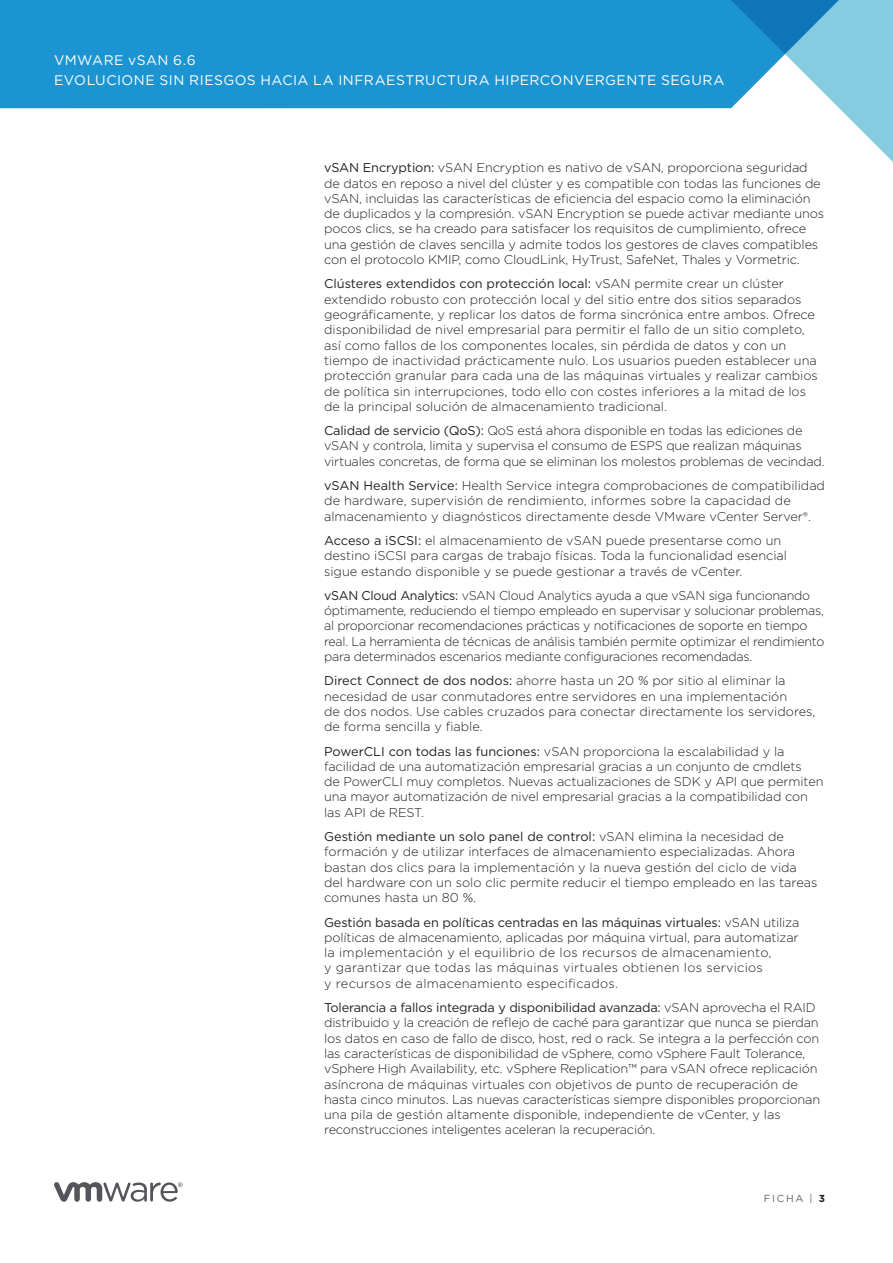
<style>
.page{position:relative;width:893px;height:1263px;background:#fff}
.page>*{position:absolute;margin:0;border:0;box-sizing:border-box;transform-origin:0 0}
.FOLIO-WHITE{font:13.8px "Gotham";letter-spacing:.035em;color:#fff}
._3a__BODY_TEXT{font:300 12.75px/15.3px "Gotham";letter-spacing:-.01em;color:#231f20}
._3a__BODY_TEXT-2{font:300 12.75px/15.3px "Gotham";letter-spacing:.02em;color:#231f20}
.FOLIO-BOTTOM-GRAY{font:10.2px "Gotham";letter-spacing:.18em;color:#636265}
.s1{font-weight:400}
.s2{font-weight:700;color:#231f20}
</style>
<div class="page">
<svg style="left:54px;top:1182px;width:129px;height:20px"></svg>
<div style="left:0;top:0;width:718px;height:108px;background:#1c94d2"></div>
<svg style="left:718px;top:0;width:175px;height:162px"></svg>
<p class="FOLIO-WHITE" style="left:54px;top:52px;width:143px">VMWARE vSAN 6.6</p>
<p class="FOLIO-WHITE" style="left:54px;top:71px;width:672px">EVOLUCIONE SIN RIESGOS HACIA LA INFRAESTRUCTURA HIPERCONVERGENTE SEGURA</p>
<p class="_3a__BODY_TEXT" style="left:324px;top:160px;width:502px"><span class="s1">vSAN Encryption:</span> vSAN Encryption es nativo de vSAN, proporciona seguridad de datos en reposo a nivel del clúster y es compatible con todas las funciones de vSAN, incluidas las características de eficiencia del espacio como la eliminación de duplicados y la compresión. vSAN Encryption se puede activar mediante unos pocos clics, se ha creado para satisfacer los requisitos de cumplimiento, ofrece una gestión de claves sencilla y admite todos los gestores de claves compatibles con el protocolo KMIP, como CloudLink, HyTrust, SafeNet, Thales y Vormetric.</p>
<p class="_3a__BODY_TEXT" style="left:324px;top:276px;width:495px"><span class="s1">Clústeres extendidos con protección local:</span> vSAN permite crear un clúster extendido robusto con protección local y del sitio entre dos sitios separados geográficamente, y replicar los datos de forma sincrónica entre ambos. Ofrece disponibilidad de nivel empresarial para permitir el fallo de un sitio completo, así como fallos de los componentes locales, sin pérdida de datos y con un tiempo de inactividad prácticamente nulo. Los usuarios pueden establecer una protección granular para cada una de las máquinas virtuales y realizar cambios de política sin interrupciones, todo ello con costes inferiores a la mitad de los de la principal solución de almacenamiento tradicional.</p>
<p class="_3a__BODY_TEXT" style="left:324px;top:423px;width:502px"><span class="s1">Calidad de servicio (QoS):</span> QoS está ahora disponible en todas las ediciones de vSAN y controla, limita y supervisa el consumo de ESPS que realizan máquinas virtuales concretas, de forma que se eliminan los molestos problemas de vecindad.</p>
<p class="_3a__BODY_TEXT" style="left:324px;top:477px;width:502px"><span class="s1">vSAN Health Service:</span> Health Service integra comprobaciones de compatibilidad de hardware, supervisión de rendimiento, informes sobre la capacidad de almacenamiento y diagnósticos directamente desde VMware vCenter Server®.</p>
<p class="_3a__BODY_TEXT" style="left:324px;top:532px;width:464px"><span class="s1">Acceso a iSCSI:</span> el almacenamiento de vSAN puede presentarse como un destino iSCSI para cargas de trabajo físicas. Toda la funcionalidad esencial sigue estando disponible y se puede gestionar a través de vCenter.</p>
<p class="_3a__BODY_TEXT" style="left:324px;top:587px;width:502px"><span class="s1">vSAN Cloud Analytics:</span> vSAN Cloud Analytics ayuda a que vSAN siga funcionando óptimamente, reduciendo el tiempo empleado en supervisar y solucionar problemas, al proporcionar recomendaciones prácticas y notificaciones de soporte en tiempo real. La herramienta de técnicas de análisis también permite optimizar el rendimiento para determinados escenarios mediante configuraciones recomendadas.</p>
<p class="_3a__BODY_TEXT" style="left:324px;top:673px;width:493px"><span class="s1">Direct Connect de dos nodos:</span> ahorre hasta un 20 % por sitio al eliminar la necesidad de usar conmutadores entre servidores en una implementación<br>de dos nodos. Use cables cruzados para conectar directamente los servidores, de forma sencilla y fiable.</p>
<p class="_3a__BODY_TEXT" style="left:324px;top:743px;width:501px"><span class="s1">PowerCLI con todas las funciones:</span> vSAN proporciona la escalabilidad y la facilidad de una automatización empresarial gracias a un conjunto de cmdlets<br>de PowerCLI muy completos. Nuevas actualizaciones de SDK y API que permiten una mayor automatización de nivel empresarial gracias a la compatibilidad con las API de REST.</p>
<p class="_3a__BODY_TEXT" style="left:324px;top:828px;width:495px"><span class="s1">Gestión mediante un solo panel de control:</span> vSAN elimina la necesidad de formación y de utilizar interfaces de almacenamiento especializadas. Ahora bastan dos clics para la implementación y la nueva gestión del ciclo de vida del hardware con un solo clic permite reducir el tiempo empleado en las tareas comunes hasta un 80 %.</p>
<p class="_3a__BODY_TEXT-2" style="left:324px;top:914px;width:477px"><span class="s1">Gestión basada en políticas centradas en las máquinas virtuales:</span> vSAN utiliza políticas de almacenamiento, aplicadas por máquina virtual, para automatizar la implementación y el equilibrio de los recursos de almacenamiento,<br>y garantizar que todas las máquinas virtuales obtienen los servicios<br>y recursos de almacenamiento especificados.</p>
<p class="_3a__BODY_TEXT" style="left:324px;top:999px;width:498px"><span class="s1">Tolerancia a fallos integrada y disponibilidad avanzada:</span> vSAN aprovecha el RAID distribuido y la creación de reflejo de caché para garantizar que nunca se pierdan los datos en caso de fallo de disco, host, red o rack. Se integra a la perfección con las características de disponibilidad de vSphere, como vSphere Fault Tolerance, vSphere High Availability, etc. vSphere Replication™ para vSAN ofrece replicación asíncrona de máquinas virtuales con objetivos de punto de recuperación de hasta cinco minutos. Las nuevas características siempre disponibles proporcionan una pila de gestión altamente disponible, independiente de vCenter, y las reconstrucciones inteligentes aceleran la recuperación.</p>
<p class="FOLIO-BOTTOM-GRAY" style="left:764px;top:1191px;width:63px">FICHA | <span class="s2">3</span></p>
</div>
